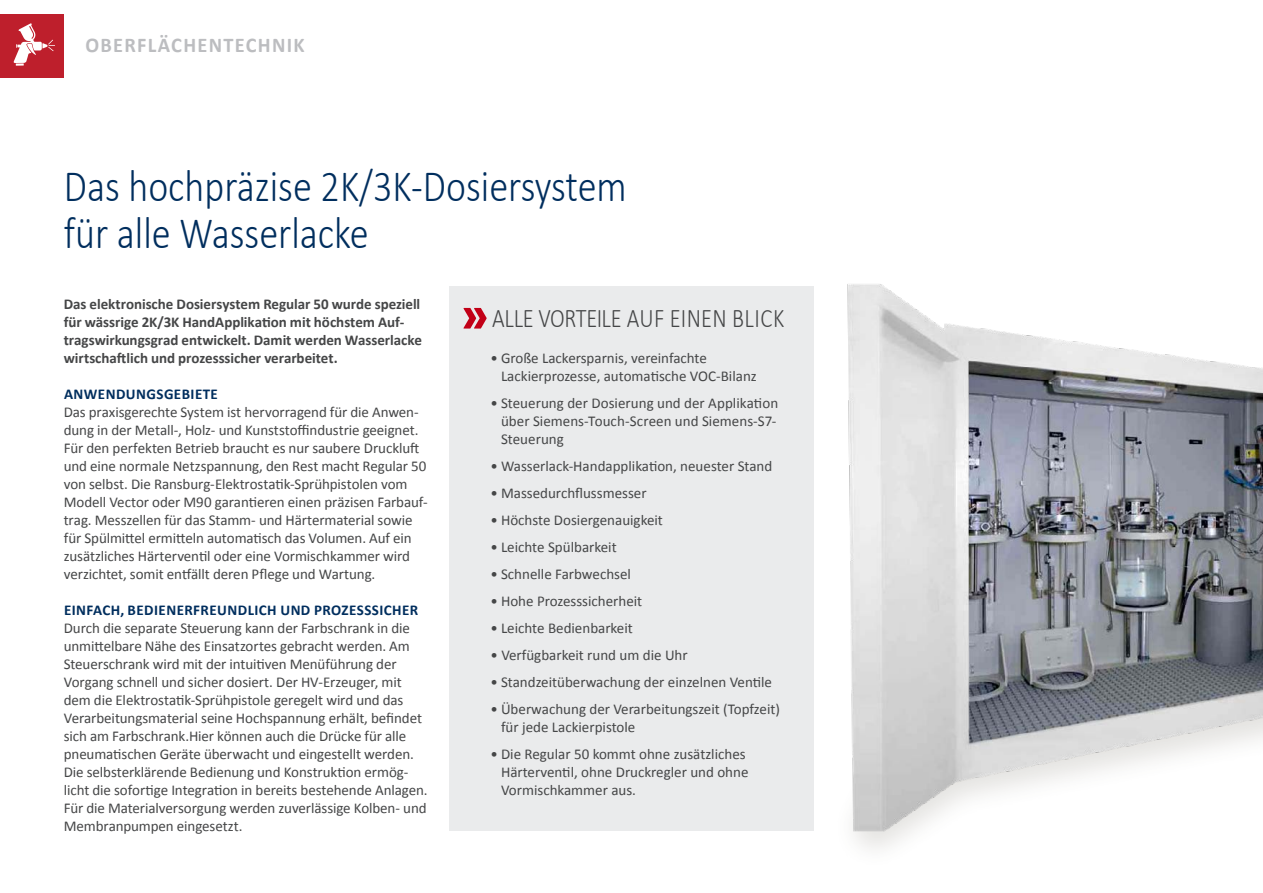
<style>
.page{position:relative;width:1263px;height:893px;background:#fff}
.page>*{position:absolute;margin:0;border:0;box-sizing:border-box;transform-origin:0 0}
.t1{font:300 45px/46.5px "Calibri";color:#002e5e;scale:.85 1}
.t2{font:300 27px "Calibri";letter-spacing:-.005em;color:#454647;scale:.83 1}
.t3{font:700 21px "Calibri";letter-spacing:.065em;color:#bcbdc0}
.t4{font:15px/18px "Calibri";letter-spacing:-.005em;color:#454647}
.t5{font:700 15px/18px "Calibri";letter-spacing:-.005em;color:#454647}
.t6{font:700 15px "Calibri";letter-spacing:.03em;color:#002e5e}
</style>
<div class="page">
<img style="left:727px;top:284px;width:536px;height:565px">
<div style="left:449px;top:287px;width:365px;height:544px;background:#eaebec"></div>
<svg style="left:463px;top:308px;width:24px;height:21px"></svg>
<div style="left:0;top:14px;width:64px;height:64px;background:#be1f2c"></div>
<svg style="left:13px;top:23px;width:42px;height:43px"></svg>
<h3 class="t3" style="left:85px;top:32px;width:221px">OBERFLÄCHENTECHNIK</h3>
<h1 class="t1" style="left:64px;top:162px;width:664px">Das hochpräzise 2K/3K-Dosiersystem für alle Wasserlacke</h1>
<p class="t5" style="left:64px;top:295px;width:360px">Das elektronische Dosiersystem Regular 50 wurde speziell für wässrige 2K/3K HandApplikation mit höchstem Auf&shy;tragswirkungsgrad entwickelt. Damit werden Wasserlacke wirtschaftlich und prozesssicher verarbeitet.</p>
<p class="t6" style="left:64px;top:384px;width:155px">ANWENDUNGSGEBIETE</p>
<p class="t4" style="left:64px;top:403px;width:365px">Das praxisgerechte System ist hervorragend für die Anwen&shy;dung in der Metall-, Holz- und Kunststoffindustrie geeignet.<br>Für den perfekten Betrieb braucht es nur saubere Druckluft und eine normale Netzspannung, den Rest macht Regular 50 von selbst. Die Ransburg-Elektrostatik-Sprühpistolen vom Modell Vector oder M90 garantieren einen präzisen Farbauf&shy;trag. Messzellen für das Stamm- und Härtermaterial sowie für Spülmittel ermitteln automatisch das Volumen. Auf ein zusätzliches Härterventil oder eine Vormischkammer wird verzichtet, somit entfällt deren Pflege und Wartung.</p>
<p class="t6" style="left:64px;top:600px;width:356px">EINFACH, BEDIENERFREUNDLICH UND PROZESSSICHER</p>
<p class="t4" style="left:64px;top:619px;width:365px">Durch die separate Steuerung kann der Farbschrank in die unmittelbare Nähe des Einsatzortes gebracht werden. Am Steuerschrank wird mit der intuitiven Menüführung der Vorgang schnell und sicher dosiert. Der HV-Erzeuger, mit dem die Elektrostatik-Sprühpistole geregelt wird und das Verarbeitungsmaterial seine Hochspannung erhält, befindet sich am Farbschrank.Hier können auch die Drücke für alle pneumatischen Geräte überwacht und eingestellt werden.<br>Die selbsterklärende Bedienung und Konstruktion ermög&shy;licht die sofortige Integration in bereits bestehende Anlagen.<br>Für die Materialversorgung werden zuverlässige Kolben- und Membranpumpen eingesetzt.</p>
<h2 class="t2" style="left:492px;top:301px;width:353px">ALLE VORTEILE AUF EINEN BLICK</h2>
<p class="t4" style="left:501px;top:349px;width:257px;text-indent:-10px">• Große Lackersparnis, vereinfachte<br>Lackierprozesse, automatische VOC-Bilanz</p>
<p class="t4" style="left:501px;top:394px;width:279px;text-align:justify;text-indent:-10px">• Steuerung der Dosierung und der Applikation über Siemens-Touch-Screen und Siemens-S7- Steuerung</p>
<p class="t4" style="left:490px;top:457px;width:283px">• Wasserlack-Handapplikation, neuester Stand</p>
<p class="t4" style="left:490px;top:484px;width:158px">• Massedurchflussmesser</p>
<p class="t4" style="left:490px;top:511px;width:174px">• Höchste Dosiergenauigkeit</p>
<p class="t4" style="left:490px;top:538px;width:128px">• Leichte Spülbarkeit</p>
<p class="t4" style="left:490px;top:565px;width:142px">• Schnelle Farbwechsel</p>
<p class="t4" style="left:490px;top:592px;width:153px">• Hohe Prozesssicherheit</p>
<p class="t4" style="left:490px;top:619px;width:144px">• Leichte Bedienbarkeit</p>
<p class="t4" style="left:490px;top:646px;width:199px">• Verfügbarkeit rund um die Uhr</p>
<p class="t4" style="left:490px;top:673px;width:283px">• Standzeitüberwachung der einzelnen Ventile</p>
<p class="t4" style="left:501px;top:700px;width:280px;text-indent:-10px">• Überwachung der Verarbeitungszeit (Topfzeit) für jede Lackierpistole</p>
<p class="t4" style="left:501px;top:745px;width:249px;text-indent:-10px">• Die Regular 50 kommt ohne zusätzliches<br>Härterventil, ohne Druckregler und ohne<br>Vormischkammer aus.</p>
</div>
